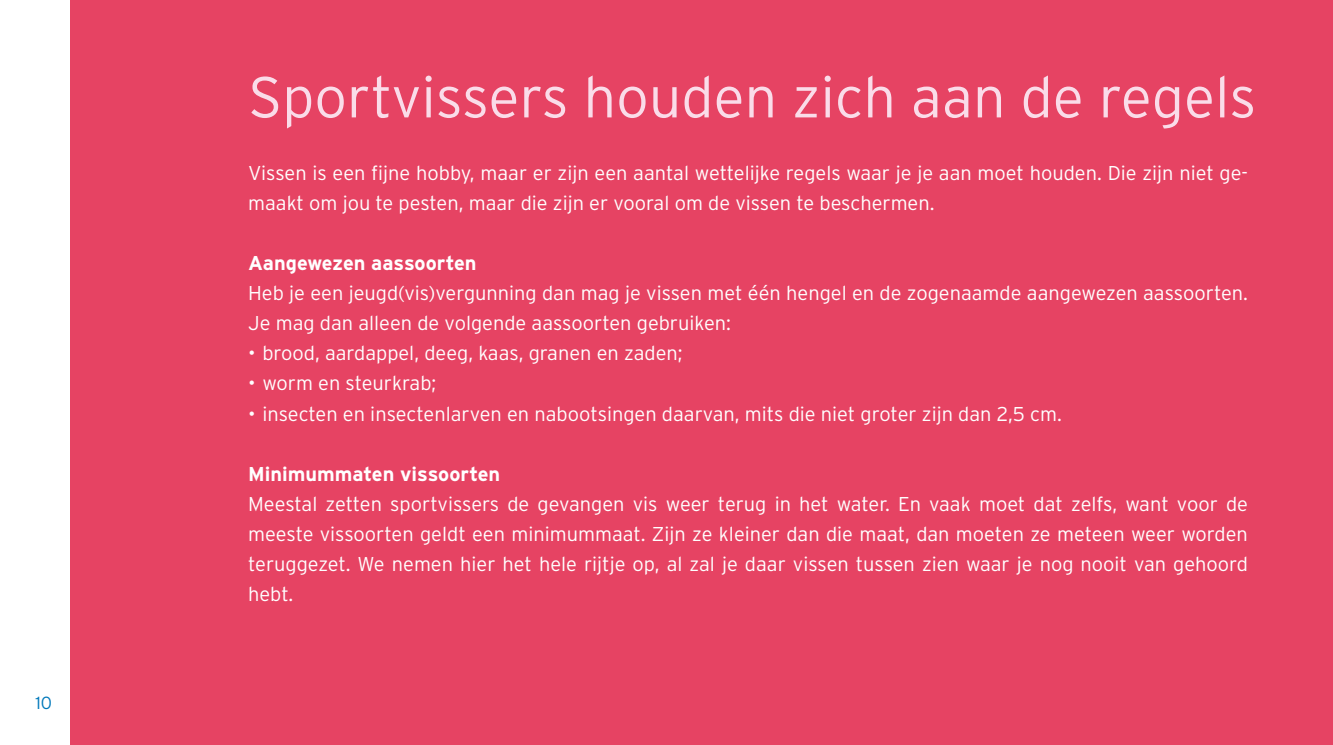
<style>
.page{position:relative;width:1333px;height:745px;background:#fff}
.page>*{position:absolute;margin:0;border:0;box-sizing:border-box;transform-origin:0 0}
.t1{font:300 57.5px "Interstate";color:#fadce9}
.t2{font:300 20px/30px "Interstate";color:#fff}
.t3{font:700 20px "Interstate";color:#fff}
.t4{font:300 17.5px "Interstate";color:#0178ba}
</style>
<div class="page">
<div style="left:71px;top:0;width:1261px;height:744px;background:#e64363"></div>
<p class="t4" style="left:35px;top:693px;width:18px">10</p>
<h1 class="t1" style="left:248px;top:65px;width:1009px">Sportvissers houden zich aan de regels</h1>
<p class="t2" style="left:248px;top:158px;width:1001px">Vissen is een fijne hobby, maar er zijn een aantal wettelijke regels waar je je aan moet houden. Die zijn niet ge&shy;maakt om jou te pesten, maar die zijn er vooral om de vissen te beschermen.</p>
<p class="t3" style="left:248px;top:252px;width:230px">Aangewezen aassoorten</p>
<p class="t2" style="left:248px;top:278px;width:1001px">Heb je een jeugd(vis)vergunning dan mag je vissen met één hengel en de zogenaamde aangewezen aassoorten.<br>Je mag dan alleen de volgende aassoorten gebruiken:</p>
<p class="t2" style="left:248px;top:338px;width:436px">• brood, aardappel, deeg, kaas, granen en zaden;</p>
<p class="t2" style="left:248px;top:368px;width:190px">• worm en steurkrab;</p>
<p class="t2" style="left:248px;top:398px;width:815px">• insecten en insectenlarven en nabootsingen daarvan, mits die niet groter zijn dan 2,5 cm.</p>
<p class="t3" style="left:248px;top:462px;width:254px">Minimummaten vissoorten</p>
<p class="t2" style="left:248px;top:488px;width:1001px;text-align:justify">Meestal zetten sportvissers de gevangen vis weer terug in het water. En vaak moet dat zelfs, want voor de meeste vissoorten geldt een minimummaat. Zijn ze kleiner dan die maat, dan moeten ze meteen weer worden teruggezet. We nemen hier het hele rijtje op, al zal je daar vissen tussen zien waar je nog nooit van gehoord hebt.</p>
</div>
